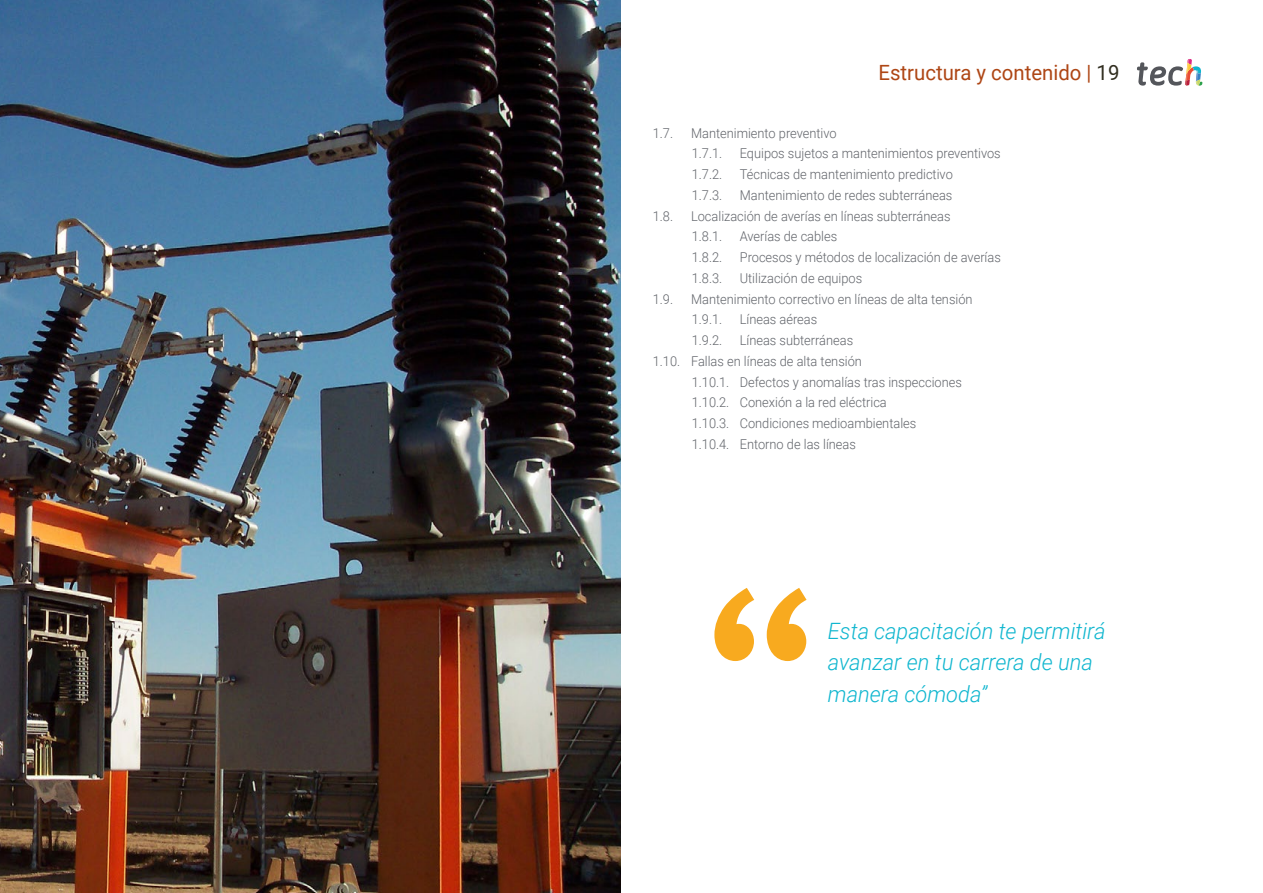
<style>
.page{position:relative;width:1263px;height:893px;background:#fff}
.page>*{position:absolute;margin:0;border:0;box-sizing:border-box;transform-origin:0 0}
.t1{font:italic 300 22.5px/31.5px "Roboto";color:#0fb6cf}
.t2{font:21px "Roboto";color:#ae4615}
.t3{font:300 13.5px/20.7px "Roboto";color:#61646a;scale:.95 1}
.s1{color:#312e20}
</style>
<div class="page">
<img style="left:0;top:0;width:621px;height:893px">
<svg style="left:1137px;top:59px;width:65px;height:27px"></svg>
<svg style="left:714px;top:588px;width:92px;height:73px"></svg>
<h2 class="t2" style="left:878px;top:57px;width:242px">Estructura y contenido | <span class="s1">19</span></h2>
<p class="t3" style="left:653px;top:122px;width:23px">1.7.</p>
<p class="t3" style="left:691px;top:122px;width:155px">Mantenimiento preventivo<br>1.7.1.</p>
<p class="t3" style="left:740px;top:143px;width:276px">Equipos sujetos a mantenimientos preventivos</p>
<p class="t3" style="left:692px;top:164px;width:34px">1.7.2.</p>
<p class="t3" style="left:740px;top:164px;width:226px">Técnicas de mantenimiento predictivo</p>
<p class="t3" style="left:692px;top:184px;width:34px">1.7.3.</p>
<p class="t3" style="left:740px;top:184px;width:225px">Mantenimiento de redes subterráneas</p>
<p class="t3" style="left:653px;top:205px;width:23px">1.8.</p>
<p class="t3" style="left:691px;top:205px;width:275px">Localización de averías en líneas subterráneas<br>1.8.1.</p>
<p class="t3" style="left:740px;top:226px;width:104px">Averías de cables</p>
<p class="t3" style="left:692px;top:247px;width:34px">1.8.2.</p>
<p class="t3" style="left:740px;top:247px;width:276px">Procesos y métodos de localización de averías</p>
<p class="t3" style="left:692px;top:267px;width:34px">1.8.3.</p>
<p class="t3" style="left:740px;top:267px;width:130px">Utilización de equipos</p>
<p class="t3" style="left:653px;top:288px;width:23px">1.9.</p>
<p class="t3" style="left:691px;top:288px;width:298px">Mantenimiento correctivo en líneas de alta tensión<br>1.9.1.</p>
<p class="t3" style="left:740px;top:309px;width:83px">Líneas aéreas</p>
<p class="t3" style="left:692px;top:330px;width:34px">1.9.2.</p>
<p class="t3" style="left:740px;top:330px;width:121px">Líneas subterráneas</p>
<p class="t3" style="left:653px;top:350px;width:222px">1.10. Fallas en líneas de alta tensión</p>
<p class="t3" style="left:692px;top:371px;width:286px">1.10.1. Defectos y anomalías tras inspecciones</p>
<p class="t3" style="left:692px;top:392px;width:207px">1.10.2. Conexión a la red eléctrica</p>
<p class="t3" style="left:692px;top:413px;width:238px">1.10.3. Condiciones medioambientales</p>
<p class="t3" style="left:692px;top:433px;width:174px">1.10.4. Entorno de las líneas</p>
<h1 class="t1" style="left:828px;top:614px;width:279px">Esta capacitación te permitirá avanzar en tu carrera de una manera cómoda”</h1>
</div>
